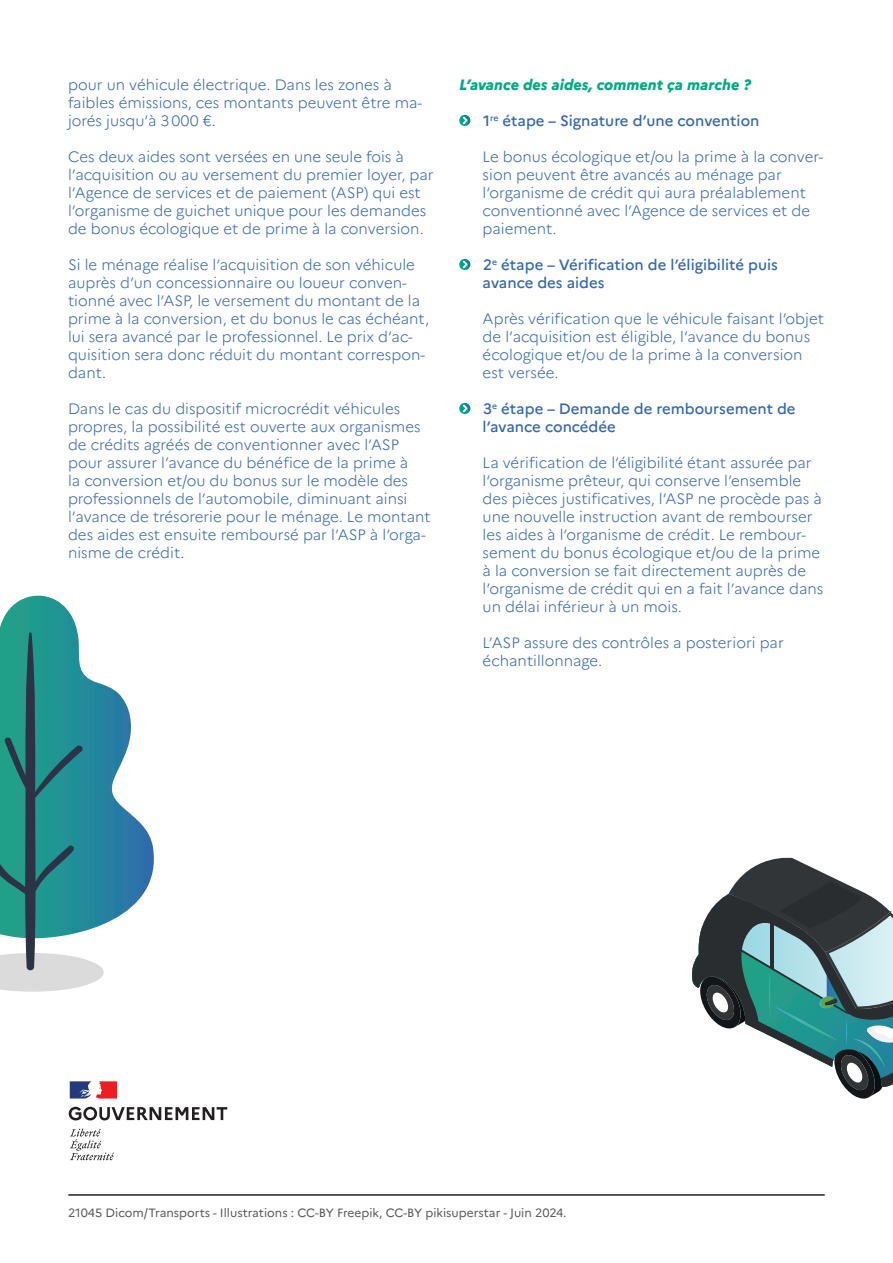
<style>
.page{position:relative;width:893px;height:1263px;background:#fff}
.page>*{position:absolute;margin:0;border:0;box-sizing:border-box;transform-origin:0 0}
.t1{font:300 15px/18px "Marianne";color:#3566b1}
.t2{font:500 15px/18px "Marianne";color:#3566b1}
.t3{font:italic 800 15px "Marianne";color:#00ab85}
.t4{font:12px "Marianne";color:#57585a}
</style>
<div class="page">
<hr style="left:69px;top:1194px;width:755px;height:2px;background:#231f20">
<svg style="left:692px;top:857px;width:201px;height:242px"></svg>
<svg style="left:459px;top:115px;width:11px;height:11px"></svg>
<svg style="left:459px;top:259px;width:11px;height:11px"></svg>
<svg style="left:459px;top:403px;width:11px;height:11px"></svg>
<svg style="left:0;top:596px;width:154px;height:328px"></svg>
<svg style="left:0;top:632px;width:104px;height:360px;background:#48999a"></svg>
<svg style="left:69px;top:1107px;width:158px;height:13px"></svg>
<svg style="left:70px;top:1129px;width:44px;height:31px"></svg>
<svg style="left:70px;top:1081px;width:47px;height:17px"></svg>
<p class="t1" style="left:68px;top:74px;width:356px">pour un véhicule électrique. Dans les zones à faibles émissions, ces montants peuvent être ma&shy;jorés jusqu’à 3 000 €.</p>
<p class="t1" style="left:68px;top:146px;width:367px">Ces deux aides sont versées en une seule fois à l’acquisition ou au versement du premier loyer, par l’Agence de services et de paiement (ASP) qui est l’organisme de guichet unique pour les demandes de bonus écologique et de prime à la conversion.</p>
<p class="t1" style="left:68px;top:254px;width:362px">Si le ménage réalise l’acquisition de son véhicule auprès d’un concessionnaire ou loueur conven&shy;tionné avec l’ASP, le versement du montant de la prime à la conversion, et du bonus le cas échéant, lui sera avancé par le professionnel. Le prix d’ac&shy;quisition sera donc réduit du montant correspon&shy;dant.</p>
<p class="t1" style="left:68px;top:398px;width:364px">Dans le cas du dispositif microcrédit véhicules propres, la possibilité est ouverte aux organismes de crédits agréés de conventionner avec l’ASP pour assurer l’avance du bénéfice de la prime à<br>la conversion et/ou du bonus sur le modèle des professionnels de l’automobile, diminuant ainsi l’avance de trésorerie pour le ménage. Le montant des aides est ensuite remboursé par l’ASP à l’orga&shy;nisme de crédit.</p>
<p class="t3" style="left:459px;top:73px;width:293px">L’avance des aides, comment ça marche ?</p>
<p class="t2" style="left:483px;top:110px;width:278px">1<sup>re</sup> étape – Signature d’une convention</p>
<p class="t1" style="left:483px;top:146px;width:342px">Le bonus écologique et/ou la prime à la conver&shy;sion peuvent être avancés au ménage par l’organisme de crédit qui aura préalablement conventionné avec l’Agence de services et de paiement.</p>
<p class="t2" style="left:483px;top:254px;width:297px">2<sup>e</sup> étape – Vérification de l’éligibilité puis avance des aides</p>
<p class="t1" style="left:483px;top:308px;width:343px">Après vérification que le véhicule faisant l’objet de l’acquisition est éligible, l’avance du bonus écologique et/ou de la prime à la conversion est versée.</p>
<p class="t2" style="left:483px;top:398px;width:315px">3<sup>e</sup> étape – Demande de remboursement de l’avance concédée</p>
<p class="t1" style="left:483px;top:452px;width:342px">La vérification de l’éligibilité étant assurée par l’organisme prêteur, qui conserve l’ensemble des pièces justificatives, l’ASP ne procède pas à une nouvelle instruction avant de rembourser les aides à l’organisme de crédit. Le rembour&shy;sement du bonus écologique et/ou de la prime à la conversion se fait directement auprès de l’organisme de crédit qui en a fait l’avance dans un délai inférieur à un mois.</p>
<p class="t1" style="left:483px;top:632px;width:303px">L’ASP assure des contrôles a posteriori par échantillonnage.</p>
<p class="t4" style="left:68px;top:1203px;width:500px">21045 Dicom/Transports - Illustrations : CC-BY Freepik, CC-BY pikisuperstar - Juin 2024.</p>
</div>
